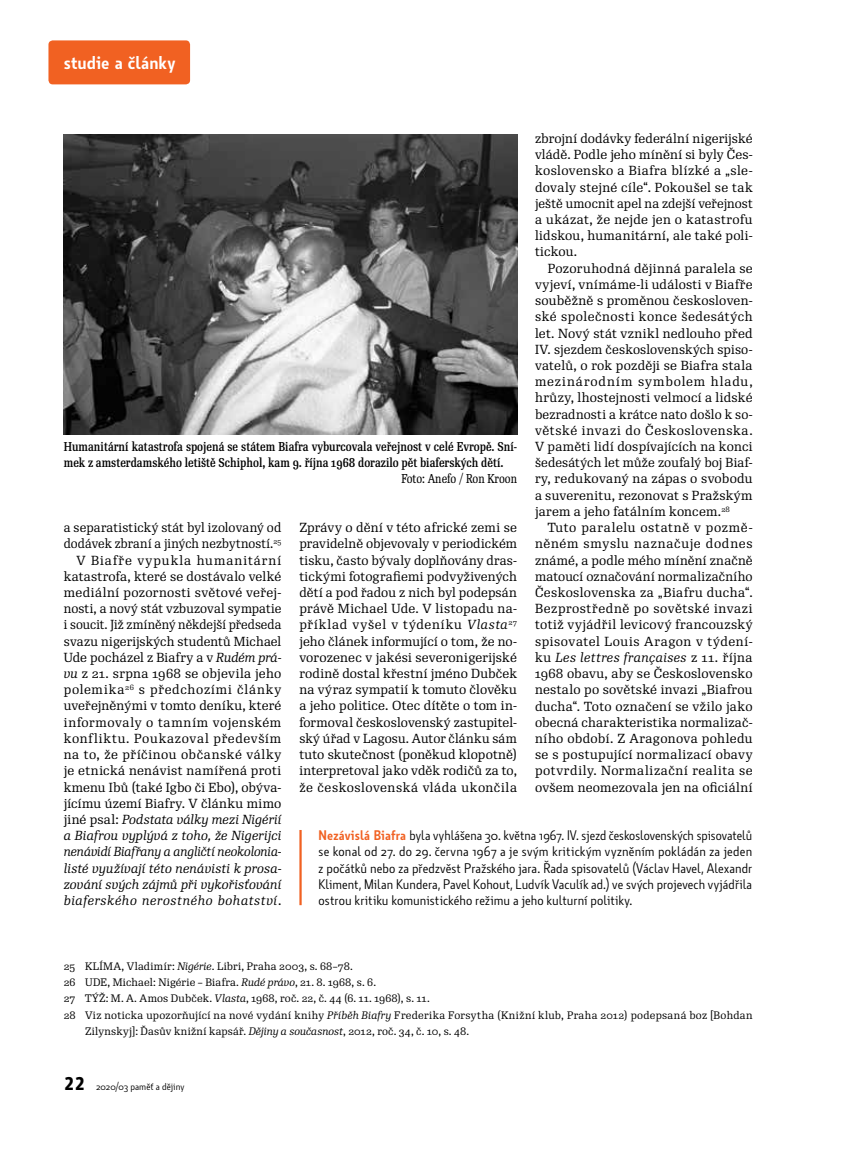
<style>
.page{position:relative;width:859px;height:1149px;background:#fff}
.page>*{position:absolute;margin:0;border:0;box-sizing:border-box;transform-origin:0 0}
.t1{font:600 18px "Botanika Std";letter-spacing:.005em;color:#fff}
.t2{font:13.5px/16.2px "Botanika Std";letter-spacing:.005em;color:#000;text-align:justify}
.t3{font:12.75px/16.2px "Re Public Std";letter-spacing:.025em;color:#000;text-align:justify}
.t4{font:500 12.45px/16.2px "Re Public Std Cond";color:#000}
.t5{font:12.45px "Re Public Std Cond";color:#000}
.t6{font:10.5px "Re Public Std";letter-spacing:.025em;color:#000}
.t7{font:9.75px "Botanika Std";color:#000}
.s1{font-style:italic}
.s2{font-weight:600;color:#f16122}
.s3{font-family:"Botanika Mono";font-weight:700;font-size:18px}
</style>
<div class="page">
<div style="left:48px;top:40px;width:142px;height:44px;background:#f16122;border-radius:4px"></div>
<img style="left:64px;top:135px;width:453px;height:299px">
<hr style="left:299px;top:829px;width:3px;height:75px;background:#f16122">
<h1 class="t1" style="left:64px;top:50px;width:113px">studie a články</h1>
<p class="t3" style="left:535px;top:130px;width:219px">zbrojní dodávky federální nigerijské vládě. Podle jeho mínění si byly Čes&shy;koslovensko a Biafra blízké a „sle&shy;dovaly stejné cíle“. Pokoušel se tak ještě umocnit apel na zdejší veřejnost a ukázat, že nejde jen o katastrofu lidskou, humanitární, ale také poli&shy;tickou.</p>
<p class="t3" style="left:535px;top:260px;width:219px;text-indent:13px">Pozoruhodná dějinná paralela se vyjeví, vnímáme-li události v Biafře souběžně s proměnou českosloven&shy;ské společnosti konce šedesátých let. Nový stát vznikl nedlouho před IV. sjezdem československých spiso&shy;vatelů, o rok později se Biafra stala mezinárodním symbolem hladu, hrůzy, lhostejnosti velmocí a lidské bezradnosti a krátce nato došlo k so&shy;větské invazi do Československa.<br>V paměti lidí dospívajících na konci šedesátých let může zoufalý boj Biaf&shy;ry, redukovaný na zápas o svobodu a suverenitu, rezonovat s Pražským jarem a jeho fatálním koncem.<sup>28</sup></p>
<p class="t3" style="left:535px;top:519px;width:219px;text-indent:13px">Tuto paralelu ostatně v pozmě&shy;něném smyslu naznačuje dodnes známé, a podle mého mínění značně matoucí označování normalizačního Československa za „Biafru ducha“.<br>Bezprostředně po sovětské invazi totiž vyjádřil levicový francouzský spisovatel Louis Aragon v týdení&shy;ku <span class="s1">Les lettres françaises</span> z 11. října 1968 obavu, aby se Československo nestalo po sovětské invazi „Biafrou ducha“. Toto označení se vžilo jako obecná charakteristika normalizač&shy;ního období. Z Aragonova pohledu se s postupující normalizací obavy potvrdily. Normalizační realita se ovšem neomezovala jen na oficiální</p>
<p class="t4" style="left:64px;top:438px;width:455px">Humanitární katastrofa spojená se státem Biafra vyburcovala veřejnost v celé Evropě. Sní&shy;mek z amsterdamského letiště Schiphol, kam 9. října 1968 dorazilo pět biaferských dětí.</p>
<p class="t5" style="left:402px;top:471px;width:117px">Foto: Anefo / Ron Kroon</p>
<p class="t3" style="left:64px;top:519px;width:219px;text-align:right">a separatistický stát byl izolovaný od dodávek zbraní a jiných nezbytností.<sup>25<br></sup>V Biafře vypukla humanitární katastrofa, které se dostávalo velké mediální pozornosti světové veřej&shy;nosti, a nový stát vzbuzoval sympatie i soucit. Již zmíněný někdejší předseda svazu nigerijských studentů Michael Ude pocházel z Biafry a v <span class="s1">Rudém prá&shy;vu</span> z 21. srpna 1968 se objevila jeho polemika<sup>26</sup> s předchozími články uveřejněnými v tomto deníku, které informovaly o tamním vojenském konfliktu. Poukazoval především na to, že příčinou občanské války je etnická nenávist namířená proti kmenu Ibů (také Igbo či Ebo), obýva&shy;jícímu území Biafry. V článku mimo jiné psal: <span class="s1">Podstata války mezi Nigérií a Biafrou vyplývá z toho, že Nigerijci nenávidí Biafřany a angličtí neokolonia&shy;listé využívají této nenávisti k prosa&shy;zování svých zájmů při vykořisťování biaferského nerostného bohatství</span>.</p>
<p class="t3" style="left:299px;top:519px;width:219px">Zprávy o dění v této africké zemi se pravidelně objevovaly v periodickém tisku, často bývaly doplňovány dras&shy;tickými fotografiemi podvyživených dětí a pod řadou z nich byl podepsán právě Michael Ude. V listopadu na&shy;příklad vyšel v týdeníku <span class="s1">Vlasta</span><sup>27 </sup>jeho článek informující o tom, že no&shy;vorozenec v jakési severonigerijské rodině dostal křestní jméno Dubček na výraz sympatií k tomuto člověku a jeho politice. Otec dítěte o tom in&shy;formoval československý zastupitel&shy;ský úřad v Lagosu. Autor článku sám tuto skutečnost (poněkud klopotně) interpretoval jako vděk rodičů za to, že československá vláda ukončila</p>
<p class="t2" style="left:319px;top:826px;width:435px"><span class="s2">Nezávislá Biafra</span> byla vyhlášena 30. května 1967. IV. sjezd československých spisovatelů se konal od 27. do 29. června 1967 a je svým kritickým vyzněním pokládán za jeden z počátků nebo za předzvěst Pražského jara. Řada spisovatelů (Václav Havel, Alexandr Kliment, Milan Kundera, Pavel Kohout, Ludvík Vaculík ad.) ve svých projevech vyjádřila ostrou kritiku komunistického režimu a jeho kulturní politiky.</p>
<p class="t6" style="left:64px;top:959px;width:290px">25 KLÍMA, Vladimír: <span class="s1">Nigérie</span>. Libri, Praha 2003, s. 68–78.</p>
<p class="t6" style="left:64px;top:975px;width:314px">26 UDE, Michael: Nigérie – Biafra. <span class="s1">Rudé právo</span>, 21. 8. 1968, s. 6.</p>
<p class="t6" style="left:64px;top:991px;width:368px">27 TÝŽ: M. A. Amos Dubček. <span class="s1">Vlasta</span>, 1968, roč. 22, č. 44 (6. 11. 1968), s. 11.</p>
<p class="t6" style="left:64px;top:1007px;width:690px">28 Viz noticka upozorňující na nové vydání knihy <span class="s1">Příběh Biafry</span> Frederika Forsytha (Knižní klub, Praha 2012) podepsaná boz [Bohdan</p>
<p class="t6" style="left:85px;top:1023px;width:385px">Zilynskyj]: Ďasův knižní kapsář. <span class="s1">Dějiny a současnost</span>, 2012, roč. 34, č. 10, s. 48.</p>
<p class="t7" style="left:64px;top:1079px;width:122px"><span class="s3">22</span> 2020/03 paměť a dějiny</p>
</div>
